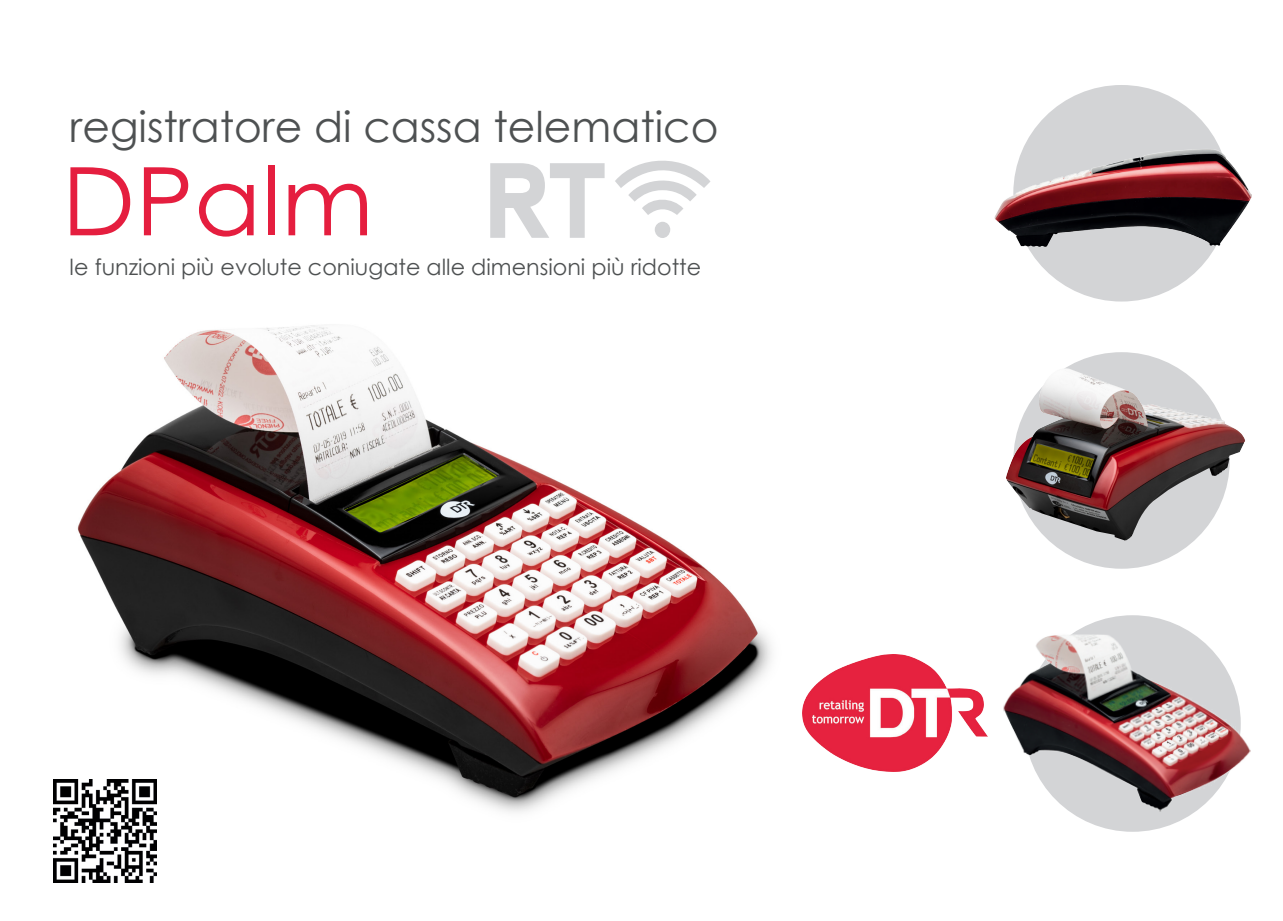
<style>
.page{position:relative;width:1283px;height:921px;background:#fff}
.page>*{position:absolute;margin:0;border:0;box-sizing:border-box;transform-origin:0 0}
.t1{font:101.85px "Fresh Eaters";color:#d3d4d6}
.t2{font:94.65px "Century Gothic";color:#e51e3f;scale:1.04 1}
.t3{font:42.45px "Century Gothic";color:#4e5152}
.t4{font:22.2px "Century Gothic";color:#4e5152}
</style>
<div class="page">
<svg style="left:615px;top:160px;width:96px;height:78px"></svg>
<svg style="left:642px;top:197px;width:41px;height:18px"></svg>
<div style="left:654px;top:221px;width:16px;height:17px;background:#d3d4d6;border-radius:50%"></div>
<img style="left:77px;top:325px;width:695px;height:541px">
<img style="left:802px;top:654px;width:186px;height:117px">
<img style="left:53px;top:779px;width:103px;height:103px">
<img style="left:994px;top:96px;width:257px;height:205px">
<div style="left:1013px;top:352px;width:217px;height:216px;background:#d3d4d6;border-radius:50%"></div>
<img style="left:1006px;top:368px;width:239px;height:174px">
<div style="left:1024px;top:615px;width:217px;height:216px;background:#d3d4d6;border-radius:50%"></div>
<img style="left:1003px;top:632px;width:248px;height:181px">
<h3 class="t3" style="left:70px;top:99px;width:650px">registratore di cassa telematico</h3>
<h1 class="t1" style="left:485px;top:152px;width:126px">RT</h1>
<h2 class="t2" style="left:62px;top:140px;width:301px">DPalm</h2>
<p class="t4" style="left:70px;top:253px;width:633px">le funzioni più evolute coniugate alle dimensioni più ridotte</p>
</div>
